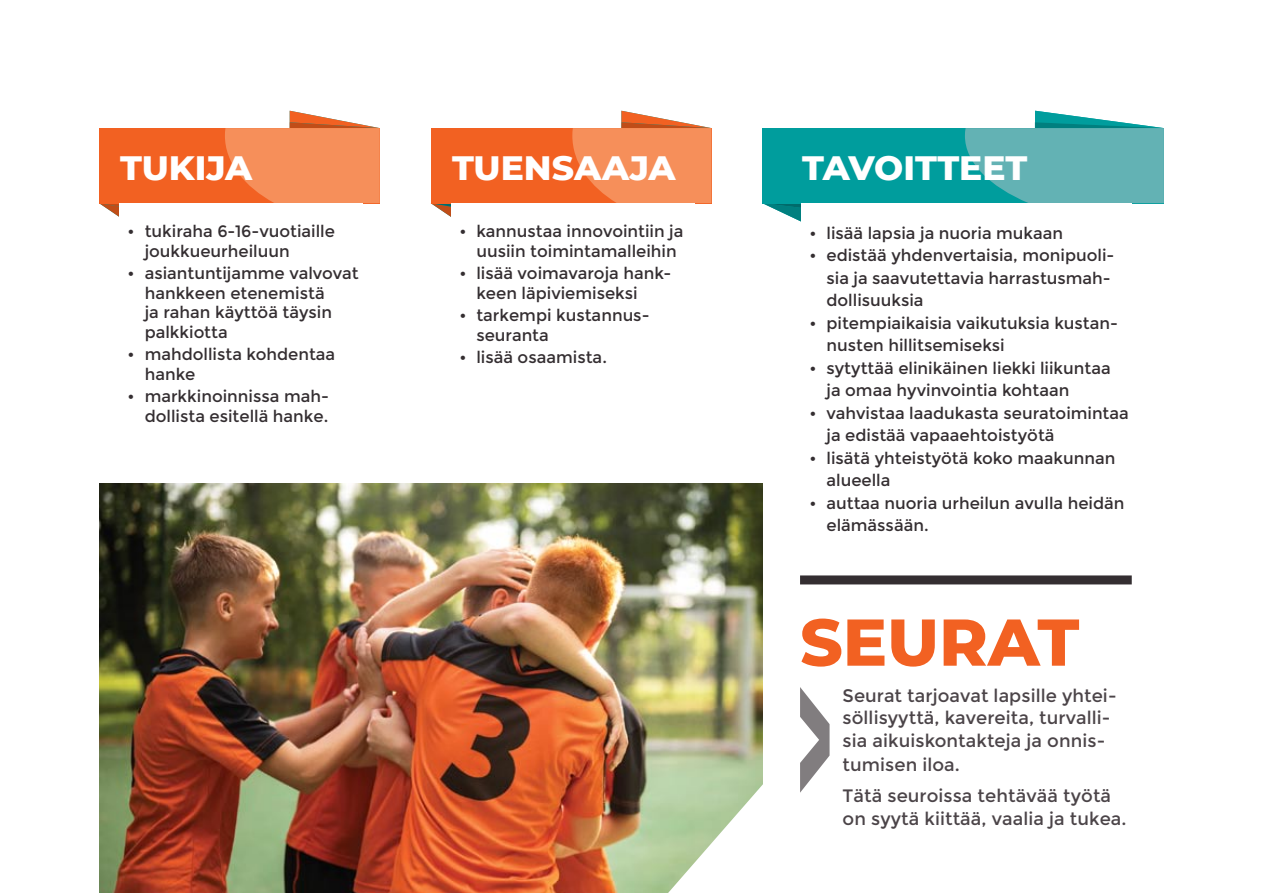
<style>
.page{position:relative;width:1263px;height:893px;background:#fff}
.page>*{position:absolute;margin:0;border:0;box-sizing:border-box;transform-origin:0 0}
.t1{font:800 66px "Montserrat";color:#f26122}
.t2{font:800 34.5px "Montserrat";color:#fff}
.t3{font:18px/23px "Montserrat";letter-spacing:.005em;color:#4b4448}
.t4{font:16.5px/19.5px "Montserrat";color:#342e31}
</style>
<div class="page">
<svg style="left:99px;top:203px;width:20px;height:14px"></svg>
<div style="left:99px;top:128px;width:281px;height:75px;background:#f26122"></div>
<svg style="left:225px;top:111px;width:155px;height:92px"></svg>
<svg style="left:431px;top:203px;width:20px;height:14px"></svg>
<div style="left:431px;top:128px;width:280px;height:75px;background:#f26122"></div>
<svg style="left:572px;top:111px;width:139px;height:92px"></svg>
<svg style="left:762px;top:203px;width:39px;height:19px"></svg>
<div style="left:762px;top:128px;width:402px;height:75px;background:#009d9d"></div>
<svg style="left:965px;top:111px;width:199px;height:92px"></svg>
<img style="left:99px;top:484px;width:663px;height:409px">
<div style="left:800px;top:575px;width:332px;height:9px;background:#342e31"></div>
<svg style="left:800px;top:687px;width:29px;height:106px"></svg>
<svg style="left:668px;top:774px;width:95px;height:119px"></svg>
<h2 class="t2" style="left:120px;top:143px;width:134px">TUKIJA</h2>
<p class="t4" style="left:145px;top:222px;width:192px;text-indent:-17px">• tukiraha 6-16-vuotiaille joukkueurheiluun</p>
<p class="t4" style="left:145px;top:264px;width:215px;text-indent:-17px">• asiantuntijamme valvovat hankkeen etenemistä<br>ja rahan käyttöä täysin palkkiotta</p>
<p class="t4" style="left:145px;top:345px;width:192px;text-indent:-17px">• mahdollista kohdentaa hanke</p>
<p class="t4" style="left:128px;top:387px;width:203px;text-align:right">• markkinoinnissa mah&shy;dollista esitellä hanke.</p>
<h2 class="t2" style="left:452px;top:143px;width:225px">TUENSAAJA</h2>
<p class="t4" style="left:476px;top:222px;width:209px;text-indent:-17px">• kannustaa innovointiin ja uusiin toimintamalleihin</p>
<p class="t4" style="left:476px;top:264px;width:197px;text-indent:-17px">• lisää voimavaroja hank&shy;keen läpiviemiseksi</p>
<p class="t4" style="left:476px;top:306px;width:175px;text-indent:-17px">• tarkempi kustannus&shy;seuranta</p>
<p class="t4" style="left:459px;top:348px;width:149px">• lisää osaamista.</p>
<h2 class="t2" style="left:802px;top:143px;width:227px">TAVOITTEET</h2>
<p class="t4" style="left:809px;top:223px;width:255px">• lisää lapsia ja nuoria mukaan</p>
<p class="t4" style="left:826px;top:244px;width:289px;line-height:22.5px;text-indent:-17px">• edistää yhdenvertaisia, monipuoli&shy;sia ja saavutettavia harrastusmah&shy;dollisuuksia</p>
<p class="t4" style="left:826px;top:312px;width:293px;line-height:22.5px;text-indent:-17px">• pitempiaikaisia vaikutuksia kustan&shy;nusten hillitsemiseksi</p>
<p class="t4" style="left:826px;top:357px;width:286px;line-height:22.5px;text-indent:-17px">• sytyttää elinikäinen liekki liikuntaa ja omaa hyvinvointia kohtaan</p>
<p class="t4" style="left:826px;top:402px;width:304px;line-height:22.5px;text-indent:-17px">• vahvistaa laadukasta seuratoimintaa ja edistää vapaaehtoistyötä</p>
<p class="t4" style="left:826px;top:447px;width:290px;line-height:22.5px;text-indent:-17px">• lisätä yhteistyötä koko maakunnan alueella</p>
<p class="t4" style="left:826px;top:492px;width:300px;line-height:22.5px;text-indent:-17px">• auttaa nuoria urheilun avulla heidän elämässään.</p>
<h1 class="t1" style="left:800px;top:594px;width:281px">SEURAT</h1>
<p class="t3" style="left:842px;top:684px;width:275px">Seurat tarjoavat lapsille yhtei&shy;söllisyyttä, kavereita, turvalli&shy;sia aikuiskontakteja ja onnis&shy;tumisen iloa.</p>
<p class="t3" style="left:842px;top:785px;width:285px;line-height:22.5px">Tätä seuroissa tehtävää työtä on syytä kiittää, vaalia ja tukea.</p>
</div>
